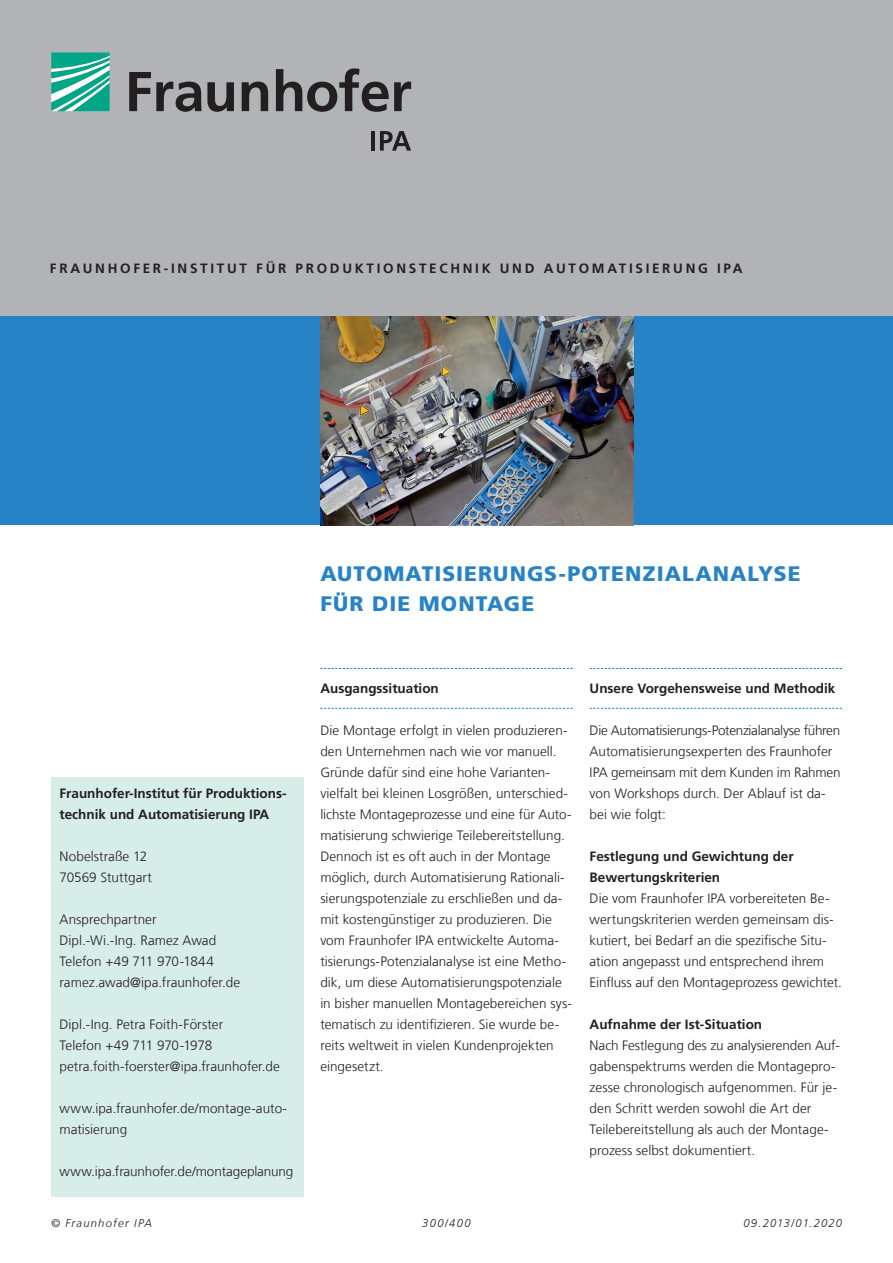
<style>
.page{position:relative;width:893px;height:1263px;background:#fff}
.page>*{position:absolute;margin:0;border:0;box-sizing:border-box;transform-origin:0 0}
._03_Standardüberschr{font:900 21px/30px "Frutiger LT Com";letter-spacing:.05em;color:#2783c5}
._06_Fließtext_45{font:300 13.5px/21px "Frutiger LT Com";color:#231f20}
._07_Zwischenüberschr{font:700 13.5px/21px "Frutiger LT Com";color:#231f20}
._10_Institutsname{font:700 13.5px "Frutiger LT Com";letter-spacing:.2em;color:#231f20}
._15_____PB-Nr____Ers{font:italic 300 11.25px "Frutiger LT Com";letter-spacing:.105em;color:#231f20}
</style>
<div class="page">
<div style="left:0;top:315px;width:893px;height:210px;background:#2783c5"></div>
<img style="left:320px;top:315px;width:314px;height:210px">
<div style="left:0;top:0;width:893px;height:315px;background:#b2b3b7"></div>
<svg style="left:51px;top:53px;width:59px;height:58px;background:#4cbfa8"></svg>
<svg style="left:129px;top:68px;width:282px;height:44px"></svg>
<hr style="left:371px;top:131px;width:4px;height:20px;background:#231f20">
<svg style="left:380px;top:131px;width:31px;height:20px"></svg>
<svg style="left:320px;top:668px;width:253px;height:1px"></svg>
<svg style="left:320px;top:708px;width:253px;height:1px"></svg>
<svg style="left:590px;top:668px;width:252px;height:1px"></svg>
<svg style="left:590px;top:708px;width:252px;height:1px"></svg>
<div style="left:51px;top:777px;width:252px;height:420px;background:#d7ede7"></div>
<p class="_10_Institutsname" style="left:50px;top:260px;width:694px">FRAUNHOFER-INSTITUT FÜR PRODUKTIONSTECHNIK UND AUTOMATISIERUNG IPA</p>
<p class="_03_Standardüberschr" style="left:320px;top:559px;width:482px">AUTOMATISIERUNGS-POTENZIALANALYSE<br>FÜR DIE MONTAGE</p>
<p class="_07_Zwischenüberschr" style="left:590px;top:678px;width:247px">Unsere Vorgehensweise und Methodik</p>
<p class="_06_Fließtext_45" style="left:590px;top:720px;width:253px">Die Automatisierungs-Potenzialanalyse führen Automatisierungsexperten des Fraunhofer IPA gemeinsam mit dem Kunden im Rahmen von Workshops durch. Der Ablauf ist da&shy;bei wie folgt:</p>
<p class="_07_Zwischenüberschr" style="left:590px;top:846px;width:206px">Festlegung und Gewichtung der<br>Bewertungskriterien</p>
<p class="_06_Fließtext_45" style="left:590px;top:888px;width:254px">Die vom Fraunhofer IPA vorbereiteten Be&shy;wertungskriterien werden gemeinsam dis&shy;kutiert, bei Bedarf an die spezifische Situ&shy;ation angepasst und entsprechend ihrem Einfluss auf den Montageprozess gewichtet.</p>
<p class="_07_Zwischenüberschr" style="left:590px;top:1014px;width:174px">Aufnahme der Ist-Situation</p>
<p class="_06_Fließtext_45" style="left:590px;top:1035px;width:252px">Nach Festlegung des zu analysierenden Auf&shy;gabenspektrums werden die Montagepro&shy;zesse chronologisch aufgenommen. Für je&shy;den Schritt werden sowohl die Art der Teilebereitstellung als auch der Montage&shy;prozess selbst dokumentiert.</p>
<p class="_07_Zwischenüberschr" style="left:320px;top:678px;width:120px">Ausgangssituation</p>
<p class="_06_Fließtext_45" style="left:320px;top:720px;width:253px">Die Montage erfolgt in vielen produzieren&shy;den Unternehmen nach wie vor manuell.<br>Gründe dafür sind eine hohe Varianten&shy;vielfalt bei kleinen Losgrößen, unterschied&shy;lichste Montageprozesse und eine für Auto&shy;matisierung schwierige Teilebereitstellung.<br>Dennoch ist es oft auch in der Montage möglich, durch Automatisierung Rationali&shy;sierungspotenziale zu erschließen und da&shy;mit kostengünstiger zu produzieren. Die vom Fraunhofer IPA entwickelte Automa&shy;tisierungs-Potenzialanalyse ist eine Metho&shy;dik, um diese Automatisierungspotenziale in bisher manuellen Montagebereichen sys&shy;tematisch zu identifizieren. Sie wurde be&shy;reits weltweit in vielen Kundenprojekten eingesetzt.</p>
<p class="_07_Zwischenüberschr" style="left:60px;top:783px;width:229px">Fraunhofer-Institut für Produktions&shy;technik und Automatisierung IPA</p>
<p class="_06_Fließtext_45" style="left:60px;top:846px;width:89px">Nobelstraße 12</p>
<p class="_06_Fließtext_45" style="left:60px;top:867px;width:94px">70569 Stuttgart</p>
<p class="_06_Fließtext_45" style="left:60px;top:909px;width:99px">Ansprechpartner</p>
<p class="_06_Fließtext_45" style="left:60px;top:930px;width:158px">Dipl.-Wi.-Ing. Ramez Awad</p>
<p class="_06_Fließtext_45" style="left:60px;top:951px;width:156px">Telefon +49 711 970-1844</p>
<p class="_06_Fließtext_45" style="left:60px;top:972px;width:182px">ramez.awad@ipa.fraunhofer.de</p>
<p class="_06_Fließtext_45" style="left:60px;top:1014px;width:165px">Dipl.-Ing. Petra Foith-Förster</p>
<p class="_06_Fließtext_45" style="left:60px;top:1035px;width:154px">Telefon +49 711 970-1978</p>
<p class="_06_Fließtext_45" style="left:60px;top:1056px;width:222px">petra.foith-foerster@ipa.fraunhofer.de</p>
<p class="_06_Fließtext_45" style="left:60px;top:1098px;width:229px">www.ipa.fraunhofer.de/montage-auto&shy;matisierung</p>
<p class="_06_Fließtext_45" style="left:60px;top:1161px;width:235px">www.ipa.fraunhofer.de/montageplanung</p>
<p class="_15_____PB-Nr____Ers" style="left:51px;top:1216px;width:103px">© Fraunhofer IPA</p>
<p class="_15_____PB-Nr____Ers" style="left:422px;top:1216px;width:50px">300/400</p>
<p class="_15_____PB-Nr____Ers" style="left:743px;top:1216px;width:100px">09.2013/01.2020</p>
</div>
